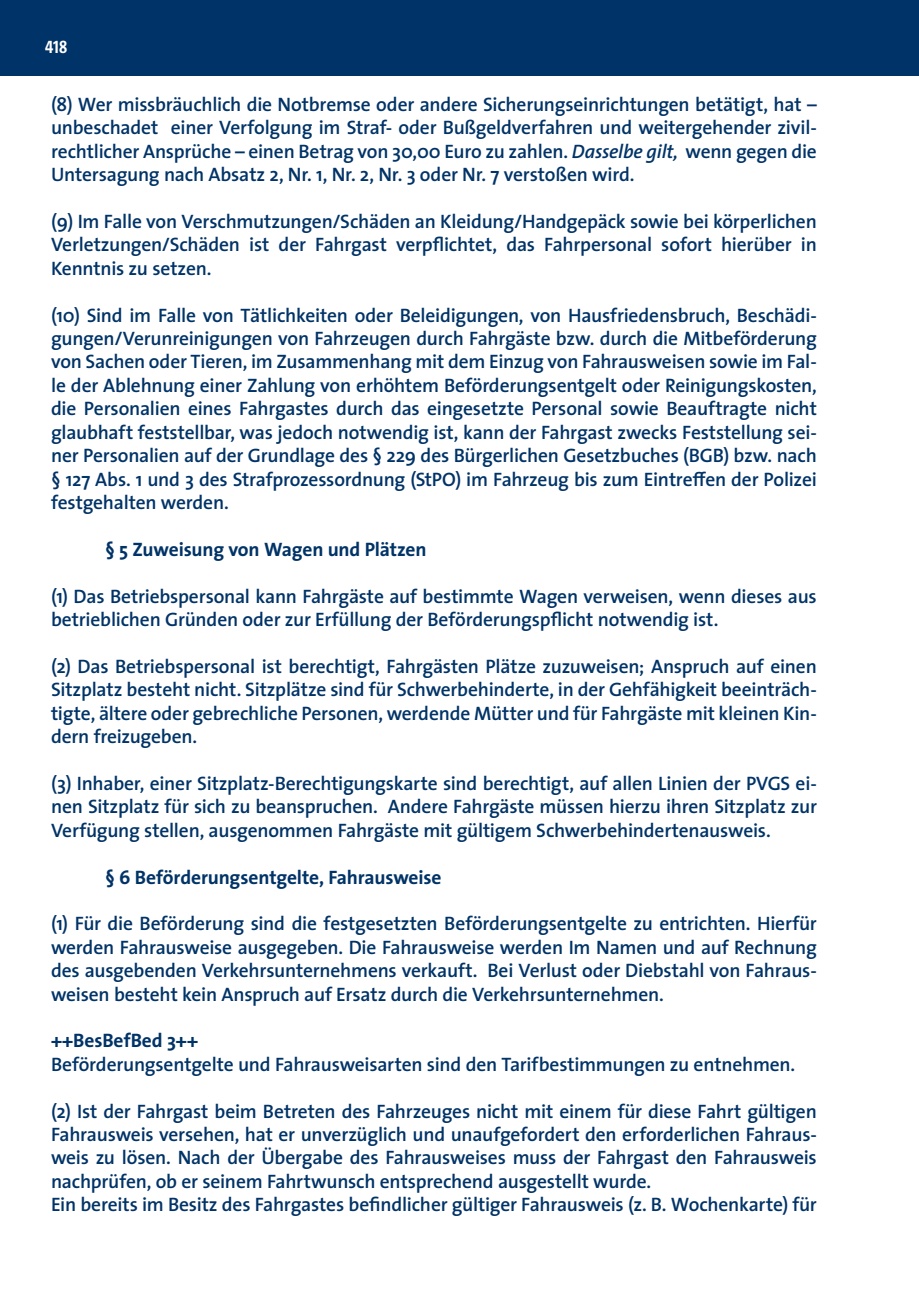
<style>
.page{position:relative;width:919px;height:1289px;background:#fff}
.page>*{position:absolute;margin:0;border:0;box-sizing:border-box;transform-origin:0 0}
.t1{font:600 19.5px/23.4px "The Sans 6";letter-spacing:-.01em;color:#003367;text-align:justify}
.t2{font:19.5px "The Sans 7 Bold Plain";letter-spacing:-.005em;color:#003367}
.t3{font:700 18px "The Sans Cd OF7";color:#fff}
.s1{font-family:"The Sans 7 Bold Plain";font-weight:400;font-size:16.95px;color:#003367}
.s2{font-style:italic}
</style>
<div class="page">
<div style="left:0;top:0;width:918px;height:75px;background:#003367"></div>
<p class="t3" style="left:45px;top:38px;width:38px">418<span class="s1">418</span></p>
<p class="t1" style="left:51px;top:92px;width:767px">(8) Wer missbräuchlich die Notbremse oder andere Sicherungseinrichtungen betätigt, hat – unbeschadet einer Verfolgung im Straf- oder Bußgeldverfahren und weitergehender zivil&shy;rechtlicher Ansprüche – einen Betrag von 30,00 Euro zu zahlen. <span class="s2">Dasselbe gilt,</span> wenn gegen die Untersagung nach Absatz 2, Nr. 1, Nr. 2, Nr. 3 oder Nr. 7 verstoßen wird.</p>
<p class="t1" style="left:51px;top:209px;width:767px">(9) Im Falle von Verschmutzungen/Schäden an Kleidung/Handgepäck sowie bei körperlichen Verletzungen/Schäden ist der Fahrgast verpflichtet, das Fahrpersonal sofort hierüber in Kenntnis zu setzen.</p>
<p class="t1" style="left:51px;top:303px;width:767px">(10) Sind im Falle von Tätlichkeiten oder Beleidigungen, von Hausfriedensbruch, Beschädi&shy;gungen/Verunreinigungen von Fahrzeugen durch Fahrgäste bzw. durch die Mitbeförderung von Sachen oder Tieren, im Zusammenhang mit dem Einzug von Fahrausweisen sowie im Fal&shy;le der Ablehnung einer Zahlung von erhöhtem Beförderungsentgelt oder Reinigungskosten, die Personalien eines Fahrgastes durch das eingesetzte Personal sowie Beauftragte nicht glaubhaft feststellbar, was jedoch notwendig ist, kann der Fahrgast zwecks Feststellung sei&shy;ner Personalien auf der Grundlage des § 229 des Bürgerlichen Gesetzbuches (BGB) bzw. nach § 127 Abs. 1 und 3 des Strafprozessordnung (StPO) im Fahrzeug bis zum Eintreffen der Polizei festgehalten werden.</p>
<p class="t2" style="left:105px;top:533px;width:323px">§ 5 Zuweisung von Wagen und Plätzen</p>
<p class="t1" style="left:51px;top:583px;width:767px">(1) Das Betriebspersonal kann Fahrgäste auf bestimmte Wagen verweisen, wenn dieses aus betrieblichen Gründen oder zur Erfüllung der Beförderungspflicht notwendig ist.</p>
<p class="t1" style="left:51px;top:654px;width:767px">(2) Das Betriebspersonal ist berechtigt, Fahrgästen Plätze zuzuweisen; Anspruch auf einen Sitzplatz besteht nicht. Sitzplätze sind für Schwerbehinderte, in der Gehfähigkeit beeinträch&shy;tigte, ältere oder gebrechliche Personen, werdende Mütter und für Fahrgäste mit kleinen Kin&shy;dern freizugeben.</p>
<p class="t1" style="left:51px;top:771px;width:767px">(3) Inhaber, einer Sitzplatz-Berechtigungskarte sind berechtigt, auf allen Linien der PVGS ei&shy;nen Sitzplatz für sich zu beanspruchen. Andere Fahrgäste müssen hierzu ihren Sitzplatz zur Verfügung stellen, ausgenommen Fahrgäste mit gültigem Schwerbehindertenausweis.</p>
<p class="t2" style="left:105px;top:860px;width:338px">§ 6 Beförderungsentgelte, Fahrausweise</p>
<p class="t1" style="left:51px;top:911px;width:767px">(1) Für die Beförderung sind die festgesetzten Beförderungsentgelte zu entrichten. Hierfür werden Fahrausweise ausgegeben. Die Fahrausweise werden Im Namen und auf Rechnung des ausgebenden Verkehrsunternehmens verkauft. Bei Verlust oder Diebstahl von Fahraus&shy;weisen besteht kein Anspruch auf Ersatz durch die Verkehrsunternehmen.</p>
<p class="t2" style="left:51px;top:1024px;width:148px">++BesBefBed 3++</p>
<p class="t1" style="left:51px;top:1051px;width:745px">Beförderungsentgelte und Fahrausweisarten sind den Tarifbestimmungen zu entnehmen.</p>
<p class="t1" style="left:51px;top:1098px;width:767px">(2) Ist der Fahrgast beim Betreten des Fahrzeuges nicht mit einem für diese Fahrt gültigen Fahrausweis versehen, hat er unverzüglich und unaufgefordert den erforderlichen Fahraus&shy;weis zu lösen. Nach der Übergabe des Fahrausweises muss der Fahrgast den Fahrausweis nachprüfen, ob er seinem Fahrtwunsch entsprechend ausgestellt wurde.</p>
<p class="t1" style="left:51px;top:1192px;width:767px">Ein bereits im Besitz des Fahrgastes befindlicher gültiger Fahrausweis (z. B. Wochenkarte) für</p>
</div>
